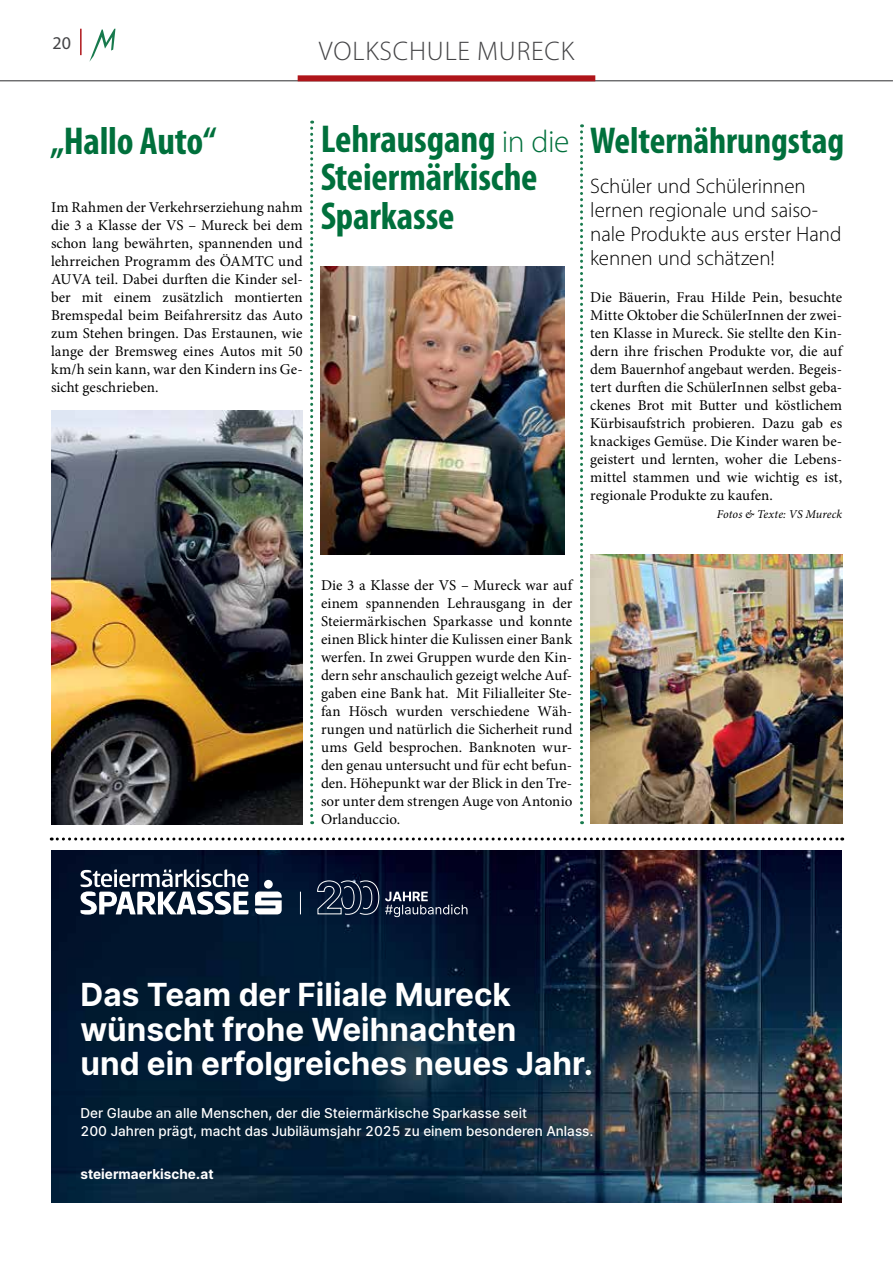
<style>
.page{position:relative;width:893px;height:1263px;background:#fff}
.page>*{position:absolute;margin:0;border:0;box-sizing:border-box;transform-origin:0 0}
.t1{font:700 condensed 39px/38.5px "Myriad Pro";letter-spacing:-.005em;color:#00703c}
.t2{font:700 condensed 37.5px "Myriad Pro";letter-spacing:-.005em;color:#00703c}
.t3{font:700 31.5px/34.5px "Inter";color:#fff}
.t4{font:300 27px "Myriad Pro";letter-spacing:.03em;color:#434345}
.t5{font:300 21px/24px "Myriad Pro";letter-spacing:-.005em;color:#000}
.t6{font:18px "Myriad Pro";color:#434345}
.t7{font:15px/18px "Minion Pro";letter-spacing:.005em;color:#000;text-align:justify}
.t8{font:500 13.5px/17.5px "Inter";color:#fff}
.t9{font:700 13.5px "Inter";color:#fff}
.t10{font:italic 12px "Minion Pro";letter-spacing:.01em;color:#000}
.s1{font-weight:300;font-stretch:normal;font-size:31.5px}
</style>
<div class="page">
<hr style="left:0;top:80px;width:893px;height:1px;background:#434345">
<div style="left:298px;top:75px;width:297px;height:6px;background:#af151a"></div>
<hr style="left:80px;top:29px;width:2px;height:26px;background:#af151a">
<svg style="left:89px;top:29px;width:26px;height:33px"></svg>
<img style="left:590px;top:554px;width:252px;height:270px">
<img style="left:51px;top:850px;width:791px;height:352px">
<svg style="left:81px;top:869px;width:168px;height:46px"></svg>
<svg style="left:255px;top:891px;width:27px;height:23px"></svg>
<div style="left:264px;top:880px;width:9px;height:9px;background:#fff;border-radius:50%"></div>
<svg style="left:300px;top:892px;width:1px;height:22px"></svg>
<svg style="left:316px;top:880px;width:151px;height:37px;background:#25304a"></svg>
<img style="left:321px;top:266px;width:244px;height:288px">
<img style="left:51px;top:410px;width:252px;height:414px">
<svg style="left:51px;top:837px;width:792px;height:3px"></svg>
<svg style="left:310px;top:121px;width:3px;height:703px"></svg>
<svg style="left:580px;top:124px;width:3px;height:700px"></svg>
<p class="t6" style="left:53px;top:31px;width:20px">20</p>
<h3 class="t4" style="left:319px;top:35px;width:257px">VOLKSCHULE MURECK</h3>
<h1 class="t1" style="left:50px;top:121px;width:168px">„Hallo Auto“</h1>
<p class="t7" style="left:51px;top:198px;width:253px">Im Rahmen der Verkehrserziehung nahm die 3 a Klasse der VS – Mureck bei dem schon lang bewährten, spannenden und lehrreichen Programm des ÖAMTC und AUVA teil. Dabei durften die Kinder sel&shy;ber mit einem zusätzlich montierten Bremspedal beim Beifahrersitz das Auto zum Stehen bringen. Das Erstaunen, wie lange der Bremsweg eines Autos mit 50 km/h sein kann, war den Kindern ins Ge&shy;sicht geschrieben.</p>
<h1 class="t1" style="left:321px;top:119px;width:250px">Lehrausgang <span class="s1">in die<br></span>Steiermärkische<br>Sparkasse</h1>
<h2 class="t2" style="left:590px;top:117px;width:255px">Welternährungstag</h2>
<h3 class="t5" style="left:590px;top:174px;width:253px">Schüler und Schülerinnen lernen regionale und saiso&shy;nale Produkte aus erster Hand kennen und schätzen!</h3>
<p class="t7" style="left:590px;top:288px;width:253px">Die Bäuerin, Frau Hilde Pein, besuchte Mitte Oktober die SchülerInnen der zwei&shy;ten Klasse in Mureck. Sie stellte den Kin&shy;dern ihre frischen Produkte vor, die auf dem Bauernhof angebaut werden. Begeis&shy;tert durften die SchülerInnen selbst geba&shy;ckenes Brot mit Butter und köstlichem Kürbisaufstrich probieren. Dazu gab es knackiges Gemüse. Die Kinder waren be&shy;geistert und lernten, woher die Lebens&shy;mittel stammen und wie wichtig es ist, regionale Produkte zu kaufen.</p>
<p class="t10" style="left:717px;top:506px;width:127px">Fotos &amp; Texte: VS Mureck</p>
<p class="t7" style="left:321px;top:576px;width:253px">Die 3 a Klasse der VS – Mureck war auf einem spannenden Lehrausgang in der Steiermärkischen Sparkasse und konnte einen Blick hinter die Kulissen einer Bank werfen. In zwei Gruppen wurde den Kin&shy;dern sehr anschaulich gezeigt welche Auf&shy;gaben eine Bank hat. Mit Filialleiter Ste&shy;fan Hösch wurden verschiedene Wäh&shy;rungen und natürlich die Sicherheit rund ums Geld besprochen. Banknoten wur&shy;den genau untersucht und für echt befun&shy;den. Höhepunkt war der Blick in den Tre&shy;sor unter dem strengen Auge von Antonio Orlanduccio.</p>
<h3 class="t3" style="left:81px;top:977px;width:515px">Das Team der Filiale Mureck wünscht frohe Weihnachten<br>und ein erfolgreiches neues Jahr.</h3>
<p class="t8" style="left:81px;top:1104px;width:514px">Der Glaube an alle Menschen, der die Steiermärkische Sparkasse seit<br>200 Jahren prägt, macht das Jubiläumsjahr 2025 zu einem besonderen Anlass.</p>
<p class="t9" style="left:81px;top:1164px;width:135px">steiermaerkische.at</p>
</div>
